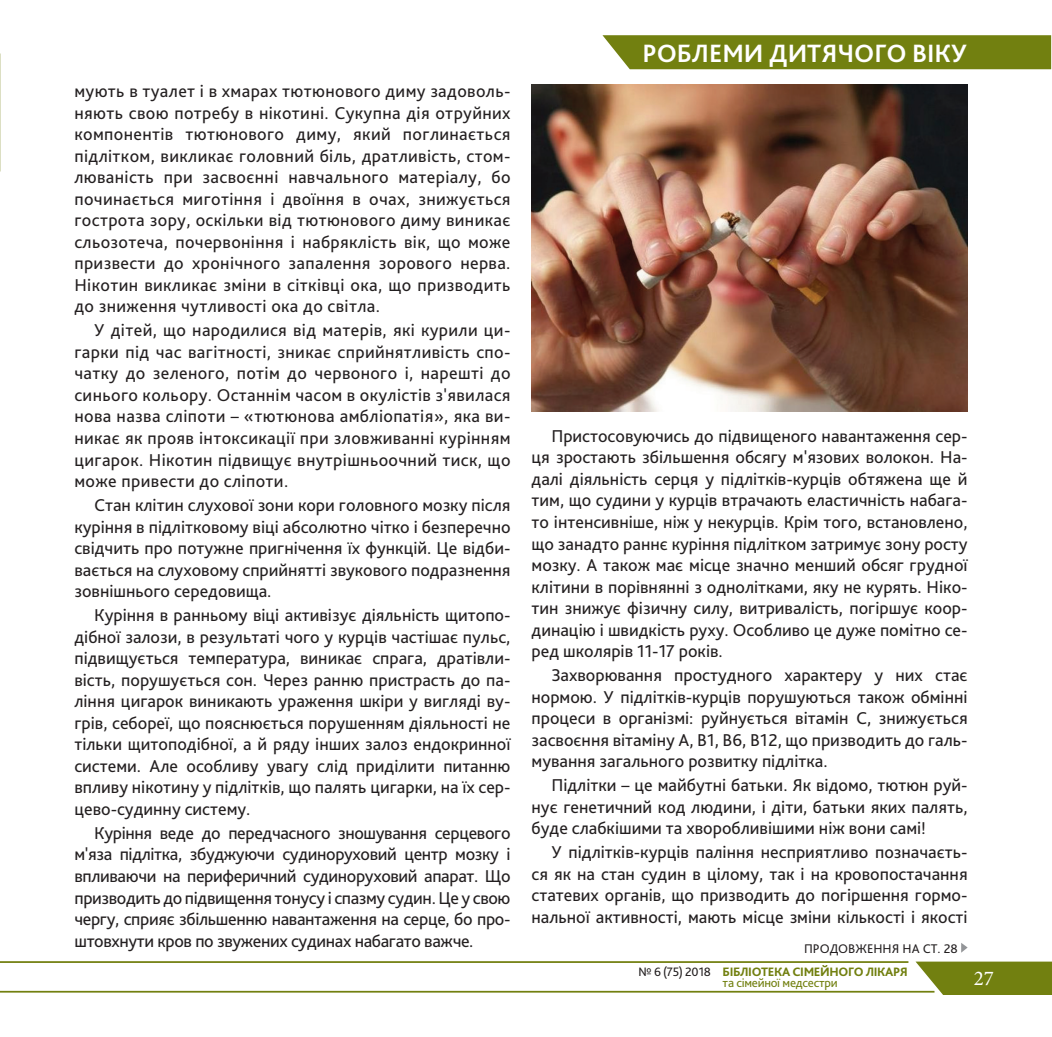
<style>
.page{position:relative;width:1052px;height:1037px;background:#fff}
.page>*{position:absolute;margin:0;border:0;box-sizing:border-box;transform-origin:0 0}
.t1{font:700 26.25px "Bliss Pro";color:#fff}
.t2{font:21px "Minion Pro";color:#fff}
.t3{font:17.85px/21.5px "Bliss Pro";color:#231f20;text-align:justify}
.t4{font:13.12px "Bliss Pro";color:#231f20}
.t5{font:800 12.78px "Bliss Pro";letter-spacing:-.025em;color:#728010}
.t6{font:12.78px "Bliss Pro";letter-spacing:-.02em;color:#728010}
.t7{font:12.78px "Bliss Pro";letter-spacing:-.025em;color:#231f20}
</style>
<div class="page">
<hr style="left:0;top:961px;width:908px;height:2px;background:#728010">
<svg style="left:915px;top:961px;width:137px;height:34px;background:#818e2b"></svg>
<hr style="left:0;top:991px;width:934px;height:1px;background:#728010">
<svg style="left:961px;top:943px;width:6px;height:9px"></svg>
<div style="left:602px;top:35px;width:449px;height:34px;background:#728010"></div>
<img style="left:531px;top:84px;width:436px;height:327px">
<p class="t3" style="left:74px;top:80px;width:438px">мують в туалет і в хмарах тютюнового диму задоволь&shy;няють свою потребу в нікотині. Сукупна дія отруйних компонентів тютюнового диму, який поглинається підлітком, викликає головний біль, дратливість, стом&shy;люваність при засвоєнні навчального матеріалу, бо починається миготіння і двоїння в очах, знижується гострота зору, оскільки від тютюнового диму виникає сльозотеча, почервоніння і набряклість вік, що може призвести до хронічного запалення зорового нерва.<br>Нікотин викликає зміни в сітківці ока, що призводить до зниження чутливості ока до світла.</p>
<p class="t3" style="left:74px;top:319px;width:438px;text-indent:20px">У дітей, що народилися від матерів, які курили ци&shy;гарки під час вагітності, зникає сприйнятливість спо&shy;чатку до зеленого, потім до червоного і, нарешті до синього кольору. Останнім часом в окулістів з'явилася нова назва сліпоти – «тютюнова амбліопатія», яка ви&shy;никає як прояв інтоксикації при зловживанні курінням цигарок. Нікотин підвищує внутрішньоочний тиск, що може привести до сліпоти.</p>
<p class="t3" style="left:74px;top:494px;width:438px;text-indent:20px">Стан клітин слухової зони кори головного мозку після куріння в підлітковому віці абсолютно чітко і безперечно свідчить про потужне пригнічення їх функцій. Це відби&shy;вається на слуховому сприйнятті звукового подразнення зовнішнього середовища.</p>
<p class="t3" style="left:74px;top:604px;width:438px;text-indent:20px">Куріння в ранньому віці активізує діяльність щитопо&shy;дібної залози, в результаті чого у курців частішає пульс, підвищується температура, виникає спрага, дратівли&shy;вість, порушується сон. Через ранню пристрасть до па&shy;ління цигарок виникають ураження шкіри у вигляді ву&shy;грів, себореї, що пояснюється порушенням діяльності не тільки щитоподібної, а й ряду інших залоз ендокринної системи. Але особливу увагу слід приділити питанню впливу нікотину у підлітків, що палять цигарки, на їх сер&shy;цево-судинну систему.</p>
<p class="t3" style="left:74px;top:822px;width:437px;text-indent:20px">Куріння веде до передчасного зношування серцевого м'яза підлітка, збуджуючи судиноруховий центр мозку і впливаючи на периферичний судиноруховий апарат. Що призводить до підвищення тонусу і спазму судин. Це у свою чергу, сприяє збільшенню навантаження на серце, бо про&shy;штовхнути кров по звужених судинах набагато важче.</p>
<h1 class="t1" style="left:642px;top:37px;width:326px">РОБЛЕМИ ДИТЯЧОГО ВІКУ</h1>
<p class="t3" style="left:531px;top:425px;width:438px;text-indent:20px">Пристосовуючись до підвищеного навантаження сер&shy;ця зростають збільшення обсягу м'язових волокон. На&shy;далі діяльність серця у підлітків-курців обтяжена ще й тим, що судини у курців втрачають еластичність набага&shy;то інтенсивніше, ніж у некурців. Крім того, встановлено, що занадто раннє куріння підлітком затримує зону росту мозку. А також має місце значно менший обсяг грудної клітини в порівнянні з однолітками, яку не курять. Ніко&shy;тин знижує фізичну силу, витривалість, погіршує коор&shy;динацію і швидкість руху. Особливо це дуже помітно се&shy;ред школярів 11-17 років.</p>
<p class="t3" style="left:531px;top:664px;width:438px;text-indent:20px">Захворювання простудного характеру у них стає нормою. У підлітків-курців порушуються також обмінні процеси в організмі: руйнується вітамін С, знижується засвоєння вітаміну А, В1, В6, В12, що призводить до галь&shy;мування загального розвитку підлітка.</p>
<p class="t3" style="left:531px;top:774px;width:438px;text-indent:20px">Підлітки – це майбутні батьки. Як відомо, тютюн руй&shy;нує генетичний код людини, і діти, батьки яких палять, буде слабкішими та хворобливішими ніж вони самі!</p>
<p class="t3" style="left:531px;top:841px;width:437px;text-indent:20px">У підлітків-курців паління несприятливо позначаєть&shy;ся як на стан судин в цілому, так і на кровопостачання статевих органів, що призводить до погіршення гормо&shy;нальної активності, мають місце зміни кількості і якості</p>
<p class="t7" style="left:638px;top:964px;width:74px">№ 6 (75) 2018</p>
<p class="t4" style="left:804px;top:940px;width:155px">ПРОДОВЖЕННЯ НА СТ. 28</p>
<p class="t5" style="left:722px;top:964px;width:187px">БІБЛІОТЕКА СІМЕЙНОГО ЛІКАРЯ</p>
<p class="t6" style="left:722px;top:974px;width:117px">та сімейної медсестри</p>
<p class="t2" style="left:973px;top:964px;width:22px">27</p>
</div>
